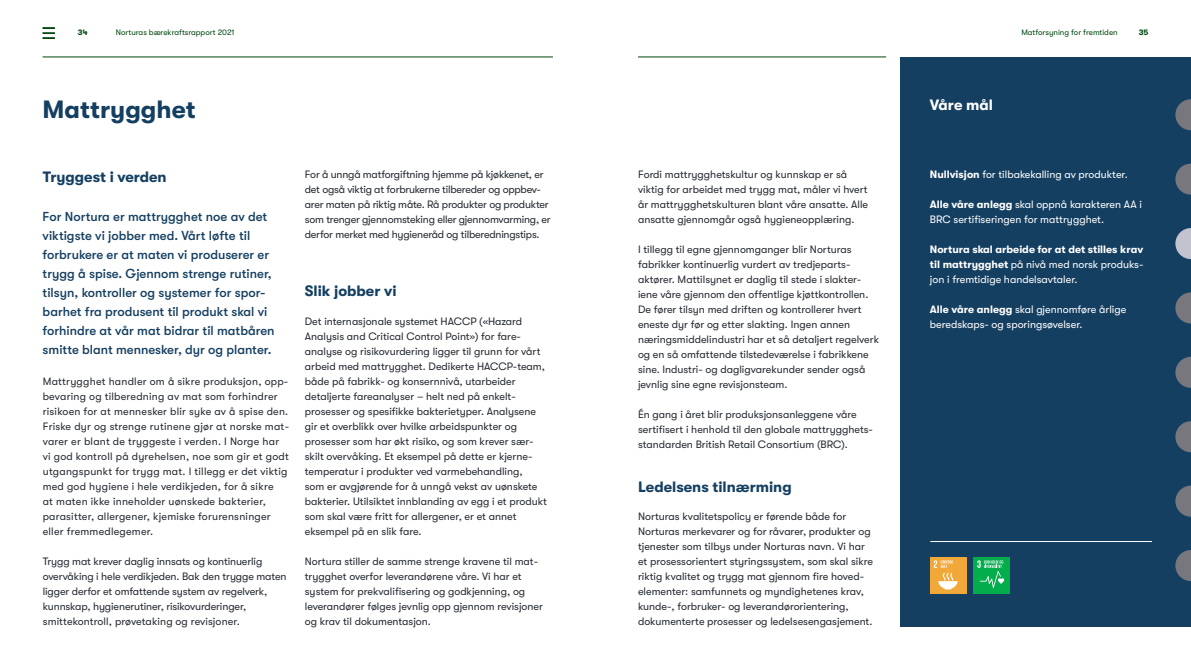
<style>
.page{position:relative;width:1191px;height:669px;background:#fff}
.page>*{position:absolute;margin:0;border:0;box-sizing:border-box;transform-origin:0 0}
.t1{font:700 25px "GT Walsheim";color:#153f61}
.t2{font:700 15px "GT Walsheim";color:#153f61}
.t3{font:700 15px "GT Walsheim";color:#fff}
.Ingress{font:500 13px/19px "GT Walsheim";color:#153f61}
.t4{font:10.7px/15px "GT Walsheim";color:#242a32}
.t5{font:10.7px/15px "GT Walsheim";letter-spacing:.02em;color:#242a32}
.t6{font:10.7px/15px "GT Walsheim";letter-spacing:-.02em;color:#242a32}
.t7{font:10.7px/15px "GT Walsheim";color:#fff}
.t8{font:700 10.7px/15px "GT Walsheim";color:#fff;text-align:justify}
.t9{font:8px "GT Walsheim";color:#004710}
.t10{font:700 8px "GT Walsheim";color:#004710}
.s1{font-weight:700}
.s2{font-weight:400}
</style>
<div class="page">
<hr style="left:43px;top:57px;width:510px;height:1px;background:#004710">
<hr style="left:638px;top:57px;width:248px;height:1px;background:#004710">
<svg style="left:43px;top:27px;width:12px;height:12px"></svg>
<div style="left:900px;top:57px;width:291px;height:569px;background:#153f61"></div>
<svg style="left:1175px;top:164px;width:16px;height:31px"></svg>
<svg style="left:1175px;top:99px;width:16px;height:31px"></svg>
<svg style="left:1175px;top:228px;width:16px;height:31px"></svg>
<svg style="left:1175px;top:292px;width:16px;height:32px"></svg>
<svg style="left:1175px;top:486px;width:16px;height:31px"></svg>
<svg style="left:1175px;top:421px;width:16px;height:31px"></svg>
<svg style="left:1175px;top:357px;width:16px;height:31px"></svg>
<svg style="left:1175px;top:550px;width:16px;height:31px"></svg>
<div style="left:930px;top:557px;width:36px;height:37px;background:#f2a838"></div>
<svg style="left:934px;top:560px;width:23px;height:29px"></svg>
<div style="left:973px;top:557px;width:37px;height:37px;background:#03ad4c"></div>
<svg style="left:977px;top:560px;width:27px;height:28px"></svg>
<hr style="left:930px;top:541px;width:222px;height:1px;background:#fff">
<p class="t10" style="left:78px;top:28px;width:11px">34</p>
<p class="t9" style="left:116px;top:28px;width:120px">Norturas bærekraftsrapport 2021</p>
<h2 class="t1" style="left:43px;top:96px;width:155px">Mattrygghet</h2>
<h3 class="t3" style="left:930px;top:97px;width:65px">Våre mål</h3>
<p class="t9" style="left:1021px;top:28px;width:98px">Matforsyning for fremtiden</p>
<p class="t10" style="left:1138px;top:28px;width:11px">35</p>
<h3 class="t2" style="left:43px;top:168px;width:125px">Tryggest i verden</h3>
<p class="t6" style="left:305px;top:167px;width:247px">For å unngå matforgiftning hjemme på kjøkkenet, er det også viktig at forbrukerne tilbereder og oppbev&shy;arer maten på riktig måte. Rå produkter og produkter som trenger gjennomsteking eller gjennomvarming, er derfor merket med hygieneråd og tilberedningstips.</p>
<p class="t4" style="left:638px;top:167px;width:232px">Fordi mattrygghetskultur og kunnskap er så viktig for arbeidet med trygg mat, måler vi hvert år mattrygghetskulturen blant våre ansatte. Alle ansatte gjennomgår også hygieneopplæring.</p>
<p class="t4" style="left:638px;top:242px;width:242px">I tillegg til egne gjennomganger blir Norturas fabrikker kontinuerlig vurdert av tredjeparts&shy;aktører. Mattilsynet er daglig til stede i slakter&shy;iene våre gjennom den offentlige kjøttkontrollen.<br>De fører tilsyn med driften og kontrollerer hvert eneste dyr før og etter slakting. Ingen annen næringsmiddelindustri har et så detaljert regelverk og en så omfattende tilstedeværelse i fabrikkene sine. Industri- og dagligvarekunder sender også jevnlig sine egne revisjonsteam.</p>
<p class="t4" style="left:638px;top:407px;width:236px">Én gang i året blir produksjonsanleggene våre sertifisert i henhold til den globale mattrygghets&shy;standarden British Retail Consortium (BRC).</p>
<h3 class="t2" style="left:638px;top:478px;width:155px">Ledelsens tilnærming</h3>
<p class="t4" style="left:638px;top:509px;width:237px">Norturas kvalitetspolicy er førende både for Norturas merkevarer og for råvarer, produkter og tjenester som tilbys under Norturas navn. Vi har et prosessorientert styringssystem, som skal sikre riktig kvalitet og trygg mat gjennom fire hoved&shy;elementer: samfunnets og myndighetenes krav, kunde-, forbruker- og leverandørorientering, dokumenterte prosesser og ledelsesengasjement.</p>
<p class="t7" style="left:930px;top:167px;width:199px"><span class="s1">Nullvisjon</span> for tilbakekalling av produkter.</p>
<p class="t7" style="left:930px;top:197px;width:213px"><span class="s1">Alle våre anlegg</span> skal oppnå karakteren AA i<br>BRC sertifiseringen for mattrygghet.</p>
<p class="t8" style="left:930px;top:242px;width:215px">Nortura skal arbeide for at det stilles krav til mattrygghet <span class="s2">på nivå med norsk produks&shy;jon i fremtidige handelsavtaler.</span></p>
<p class="t7" style="left:930px;top:302px;width:198px"><span class="s1">Alle våre anlegg</span> skal gjennomføre årlige</p>
<p class="Ingress" style="left:43px;top:207px;width:233px">For Nortura er mattrygghet noe av det viktigste vi jobber med. Vårt løfte til forbrukere er at maten vi produserer er trygg å spise. Gjennom strenge rutiner, tilsyn, kontroller og systemer for spor&shy;barhet fra produsent til produkt skal vi forhindre at vår mat bidrar til matbåren smitte blant mennesker, dyr og planter.</p>
<p class="t5" style="left:43px;top:374px;width:248px">Mattrygghet handler om å sikre produksjon, opp&shy;bevaring og tilberedning av mat som forhindrer risikoen for at mennesker blir syke av å spise den.<br>Friske dyr og strenge rutinene gjør at norske mat&shy;varer er blant de tryggeste i verden. I Norge har vi god kontroll på dyrehelsen, noe som gir et godt utgangspunkt for trygg mat. I tillegg er det viktig med god hygiene i hele verdikjeden, for å sikre<br>at maten ikke inneholder uønskede bakterier, parasitter, allergener, kjemiske forurensninger eller fremmedlegemer.</p>
<p class="t4" style="left:43px;top:554px;width:245px">Trygg mat krever daglig innsats og kontinuerlig overvåking i hele verdikjeden. Bak den trygge maten ligger derfor et omfattende system av regelverk, kunnskap, hygienerutiner, risikovurderinger, smittekontroll, prøvetaking og revisjoner.</p>
<h3 class="t2" style="left:305px;top:283px;width:93px">Slik jobber vi</h3>
<p class="t4" style="left:305px;top:314px;width:219px">Det internasjonale systemet HACCP («Hazard</p>
<p class="t7" style="left:930px;top:317px;width:154px">beredskaps- og sporingsøvelser.</p>
<p class="t4" style="left:305px;top:329px;width:243px">Analysis and Critical Control Point») for fare&shy;analyse og risikovurdering ligger til grunn for vårt arbeid med mattrygghet. Dedikerte HACCP-team, både på fabrikk- og konsernnivå, utarbeider detaljerte fareanalyser – helt ned på enkelt&shy;prosesser og spesifikke bakterietyper. Analysene gir et overblikk over hvilke arbeidspunkter og prosesser som har økt risiko, og som krever sær&shy;skilt overvåking. Et eksempel på dette er kjerne&shy;temperatur i produkter ved varmebehandling,<br>som er avgjørende for å unngå vekst av uønskete bakterier. Utilsiktet innblanding av egg i et produkt som skal være fritt for allergener, er et annet eksempel på en slik fare.</p>
<p class="t4" style="left:305px;top:554px;width:240px">Nortura stiller de samme strenge kravene til mat&shy;trygghet overfor leverandørene våre. Vi har et system for prekvalifisering og godkjenning, og leverandører følges jevnlig opp gjennom revisjoner og krav til dokumentasjon.</p>
</div>
